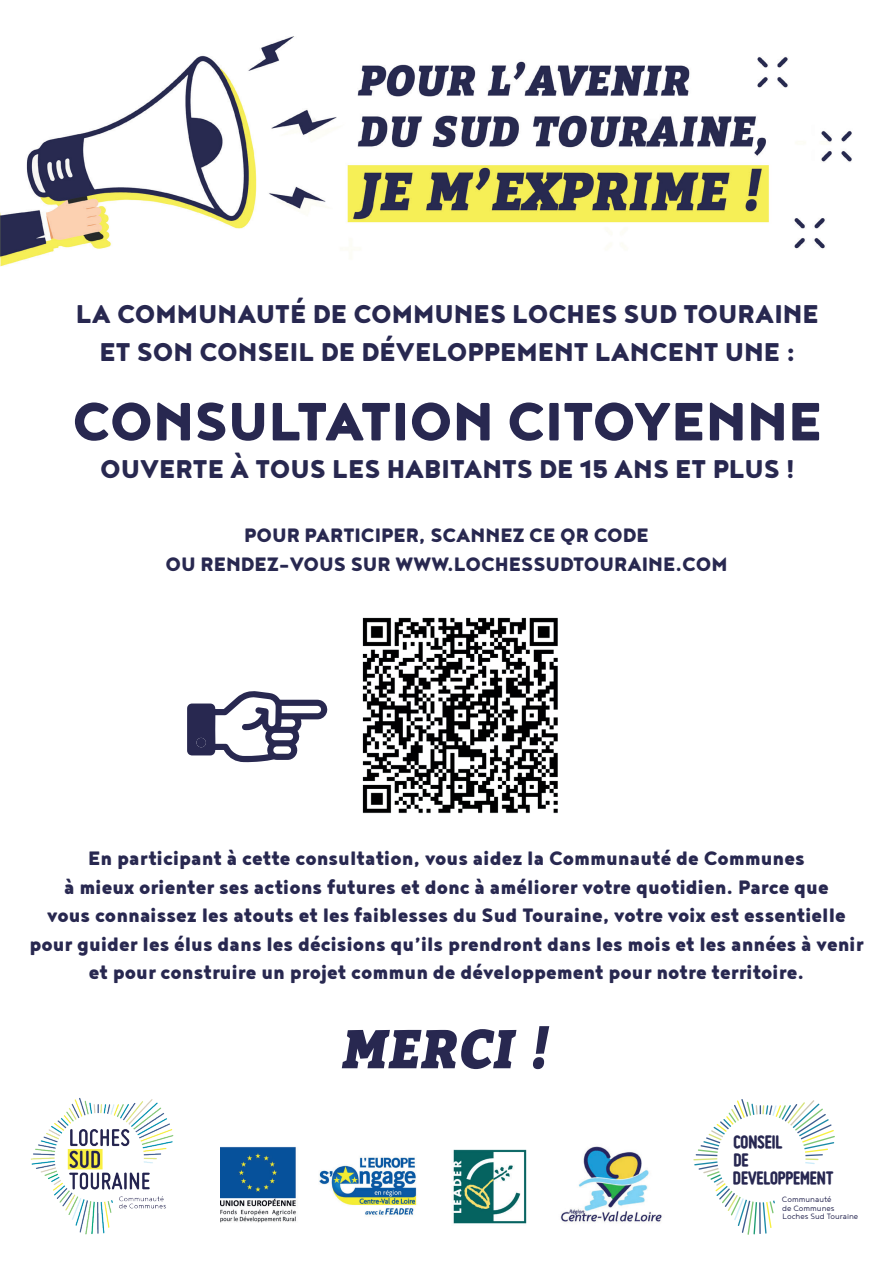
<style>
.page{position:relative;width:893px;height:1263px;background:#fff}
.page>*{position:absolute;margin:0;border:0;box-sizing:border-box;transform-origin:0 0}
.t1{font:900 66px "Noyh";color:#282850}
.t2{font:italic 900 54px "Bitter";color:#282850}
.t3{font:900 31.5px/37.8px "Noyh";color:#282850;text-align:center}
.t4{font:900 23.85px/28.5px "Noyh";color:#282850;text-align:center}
.t5{font:18.9px/18.1px "Miso Chunky";color:#272751}
.t6{font:300 9.45px/8.7px "Noyh";color:#272751}
</style>
<div class="page">
<img style="left:0;top:36px;width:852px;height:231px">
<img style="left:221px;top:1146px;width:441px;height:78px">
<img style="left:362px;top:617px;width:196px;height:197px">
<svg style="left:187px;top:691px;width:141px;height:71px"></svg>
<div style="left:196px;top:738px;width:10px;height:9px;background:#282850;border-radius:50%"></div>
<svg style="left:693px;top:1099px;width:142px;height:136px"></svg>
<img style="left:31px;top:1098px;width:143px;height:137px">
<h3 class="t3" style="left:76px;top:295px;width:745px">LA COMMUNAUTÉ DE COMMUNES LOCHES SUD TOURAINE<br>ET SON CONSEIL DE DÉVELOPPEMENT LANCENT UNE :</h3>
<h1 class="t1" style="left:72px;top:381px;width:752px">CONSULTATION CITOYENNE</h1>
<h3 class="t3" style="left:100px;top:449px;width:696px">OUVERTE À TOUS LES HABITANTS DE 15 ANS ET PLUS !</h3>
<p class="t4" style="left:166px;top:520px;width:563px">POUR PARTICIPER, SCANNEZ CE QR CODE<br>OU RENDEZ-VOUS SUR WWW.LOCHESSUDTOURAINE.COM</p>
<p class="t4" style="left:29px;top:843px;width:836px">En participant à cette consultation, vous aidez la Communauté de Communes<br>à mieux orienter ses actions futures et donc à améliorer votre quotidien. Parce que<br>vous connaissez les atouts et les faiblesses du Sud Touraine, votre voix est essentielle pour guider les élus dans les décisions qu’ils prendront dans les mois et les années à venir et pour construire un projet commun de développement pour notre territoire.</p>
<h2 class="t2" style="left:342px;top:1012px;width:211px">MERCI !</h2>
<p class="t5" style="left:733px;top:1132px;width:102px">CONSEIL<br>DE<br>DEVELOPPEMENT</p>
<p class="t6" style="left:782px;top:1194px;width:78px">Communauté<br>de Communes<br>Loches Sud Touraine</p>
</div>
